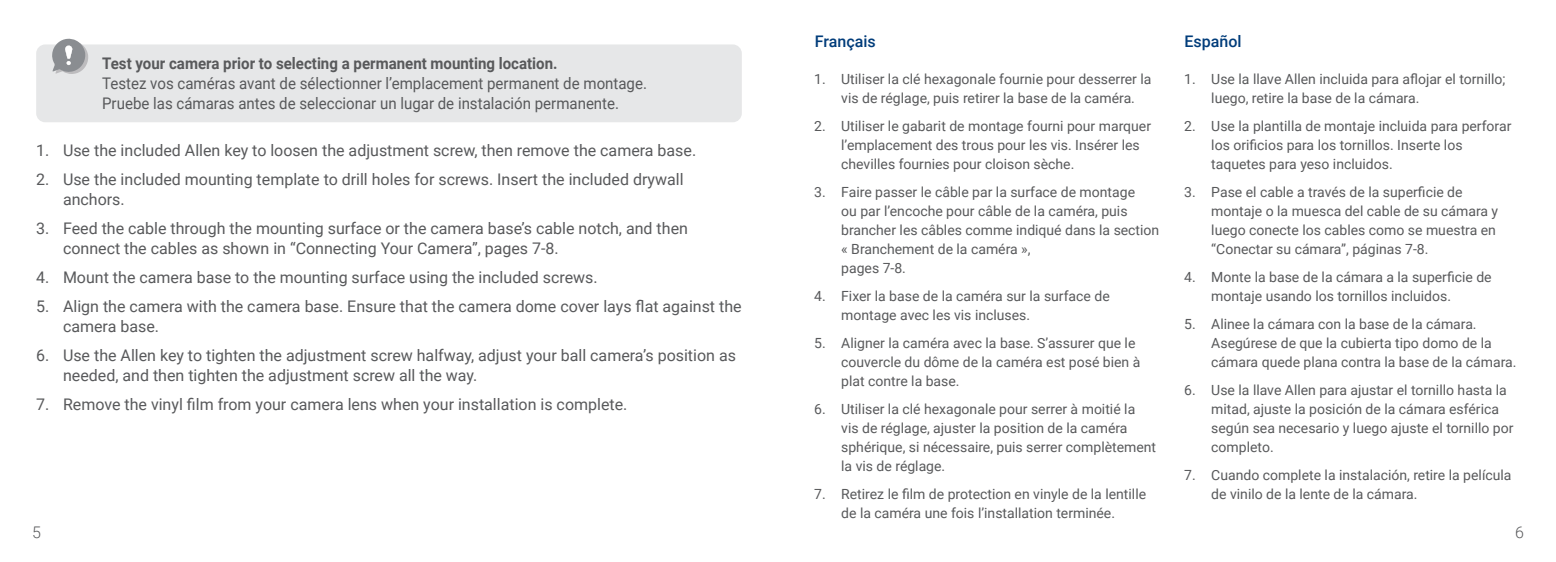
<style>
.page{position:relative;width:1556px;height:562px;background:#fff}
.page>*{position:absolute;margin:0;border:0;box-sizing:border-box;transform-origin:0 0}
.t1{font:16px/20px "Roboto";color:#58595b}
.t2{font:16px/20px "Roboto";color:#58595b;scale:.94 1}
.t3{font:700 16px "Roboto";color:#58595b;scale:.94 1}
.t4{font:500 16px "Roboto";color:#003c7a}
.t5{font:300 16px "Roboto";color:#58595b}
.t6{font:14px/19px "Roboto";color:#58595b}
</style>
<div class="page">
<div style="left:36px;top:44px;width:705px;height:78px;background:#e6e7e8;border-radius:9px"></div>
<svg style="left:52px;top:39px;width:36px;height:35px"></svg>
<p class="t3" style="left:102px;top:52px;width:486px">Test your camera prior to selecting a permanent mounting location.</p>
<p class="t2" style="left:102px;top:72px;width:581px">Testez vos caméras avant de sélectionner l’emplacement permanent de montage.<br>Pruebe las cámaras antes de seleccionar un lugar de instalación permanente.</p>
<p class="t1" style="left:36px;top:140px;width:661px">1. Use the included Allen key to loosen the adjustment screw, then remove the camera base.</p>
<p class="t1" style="left:63px;top:169px;width:622px;text-indent:-27px">2. Use the included mounting template to drill holes for screws. Insert the included drywall anchors.</p>
<p class="t1" style="left:63px;top:217px;width:626px;text-indent:-27px">3. Feed the cable through the mounting surface or the camera base’s cable notch, and then connect the cables as shown in “Connecting Your Camera”, pages 7-8.</p>
<p class="t1" style="left:36px;top:266px;width:563px">4. Mount the camera base to the mounting surface using the included screws.</p>
<p class="t1" style="left:63px;top:295px;width:680px;text-indent:-27px">5. Align the camera with the camera base. Ensure that the camera dome cover lays flat against the camera base.</p>
<p class="t1" style="left:63px;top:344px;width:674px;text-indent:-27px">6. Use the Allen key to tighten the adjustment screw halfway, adjust your ball camera’s position as needed, and then tighten the adjustment screw all the way.</p>
<p class="t1" style="left:36px;top:393px;width:593px">7. Remove the vinyl film from your camera lens when your installation is complete.</p>
<p class="t5" style="left:32px;top:521px;width:10px">5</p>
<p class="t4" style="left:815px;top:30px;width:62px">Français</p>
<p class="t4" style="left:1184px;top:30px;width:59px">Español</p>
<p class="t6" style="left:841px;top:69px;width:312px;text-indent:-27px">1. Utiliser la clé hexagonale fournie pour desserrer la vis de réglage, puis retirer la base de la caméra.</p>
<p class="t6" style="left:841px;top:116px;width:311px;text-indent:-27px">2. Utiliser le gabarit de montage fourni pour marquer l’emplacement des trous pour les vis. Insérer les chevilles fournies pour cloison sèche.</p>
<p class="t6" style="left:841px;top:182px;width:319px;text-indent:-27px">3. Faire passer le câble par la surface de montage<br>ou par l’encoche pour câble de la caméra, puis brancher les câbles comme indiqué dans la section « Branchement de la caméra »,<br>pages 7-8.</p>
<p class="t6" style="left:841px;top:286px;width:270px;text-indent:-27px">4. Fixer la base de la caméra sur la surface de montage avec les vis incluses.</p>
<p class="t6" style="left:841px;top:333px;width:301px;text-indent:-27px">5. Aligner la caméra avec la base. S’assurer que le couvercle du dôme de la caméra est posé bien à plat contre la base.</p>
<p class="t6" style="left:841px;top:399px;width:316px;text-indent:-27px">6. Utiliser la clé hexagonale pour serrer à moitié la vis de réglage, ajuster la position de la caméra sphérique, si nécessaire, puis serrer complètement la vis de réglage.</p>
<p class="t6" style="left:814px;top:484px;width:333px;text-align:center">7. Retirez le film de protection en vinyle de la lentille de la caméra une fois l’installation terminée.</p>
<p class="t6" style="left:1211px;top:69px;width:296px;text-indent:-27px">1. Use la llave Allen incluida para aflojar el tornillo; luego, retire la base de la cámara.</p>
<p class="t6" style="left:1211px;top:116px;width:301px;text-indent:-27px">2. Use la plantilla de montaje incluida para perforar los orificios para los tornillos. Inserte los taquetes para yeso incluidos.</p>
<p class="t6" style="left:1211px;top:182px;width:288px;text-indent:-27px">3. Pase el cable a través de la superficie de montaje o la muesca del cable de su cámara y luego conecte los cables como se muestra en “Conectar su cámara”, páginas 7-8.</p>
<p class="t6" style="left:1211px;top:267px;width:282px;text-indent:-27px">4. Monte la base de la cámara a la superficie de montaje usando los tornillos incluidos.</p>
<p class="t6" style="left:1211px;top:314px;width:306px;text-indent:-27px">5. Alinee la cámara con la base de la cámara.<br>Asegúrese de que la cubierta tipo domo de la cámara quede plana contra la base de la cámara.</p>
<p class="t6" style="left:1211px;top:380px;width:304px;text-indent:-27px">6. Use la llave Allen para ajustar el tornillo hasta la mitad, ajuste la posición de la cámara esférica según sea necesario y luego ajuste el tornillo por completo.</p>
<p class="t6" style="left:1211px;top:465px;width:302px;text-indent:-27px">7. Cuando complete la instalación, retire la película de vinilo de la lente de la cámara.</p>
<p class="t5" style="left:1514px;top:521px;width:10px">6</p>
</div>
